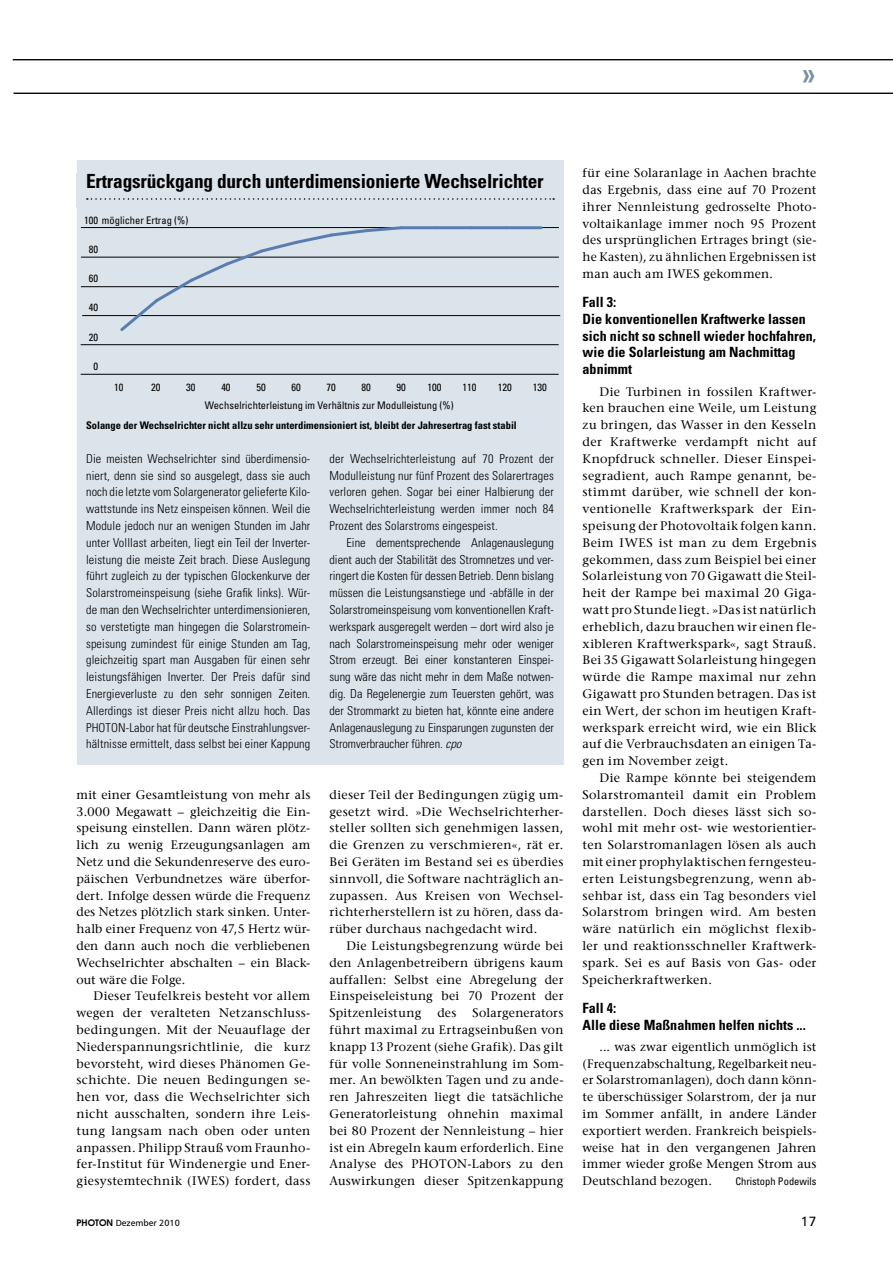
<style>
.page{position:relative;width:893px;height:1263px;background:#fff}
.page>*{position:absolute;margin:0;border:0;box-sizing:border-box;transform-origin:0 0}
.t1{font:700 condensed 30px "Frutiger LT";color:#7b929e}
.PI_Kasten_Überschrif{font:700 condensed 19.5px "Univers LT Std";letter-spacing:-.01em;color:#000}
._1_06__Zwischentitel{font:700 condensed 14.1px/16.8px "Univers LT Std";color:#000}
.t2{font:13.5px "Humanist 777 BT Roman B";color:#000}
._1_05__Fließtext_mit{font:12.3px/16.8px "Stone Serif";letter-spacing:.025em;color:#000;text-align:justify}
._1_094_Kasten_Text{font:300 condensed 12.3px/16.8px "Univers LT Std";letter-spacing:.01em;color:#000;text-align:justify}
._1_05__Fließtext_mit-2{font:condensed 10.5px "Univers LT Std";color:#000}
._1_21__Bildunterschr{font:700 condensed 10.5px "Univers LT Std";color:#000}
.t3{font:9px "Humanist 777 BT Roman B";color:#000}
.s1{font-style:italic}
.s2{font-family:"Avalon";font-weight:700}
</style>
<div class="page">
<div style="left:77px;top:160px;width:486px;height:605px;background:#dce4eb"></div>
<svg style="left:87px;top:198px;width:467px;height:2px"></svg>
<hr style="left:81px;top:374px;width:478px;height:1px;background:#000">
<hr style="left:81px;top:344px;width:478px;height:1px;background:#000">
<hr style="left:82px;top:315px;width:478px;height:1px;background:#000">
<hr style="left:81px;top:286px;width:478px;height:1px;background:#000">
<hr style="left:81px;top:257px;width:478px;height:1px;background:#000">
<hr style="left:81px;top:227px;width:478px;height:1px;background:#000">
<svg style="left:118px;top:226px;width:287px;height:105px"></svg>
<hr style="left:401px;top:226px;width:35px;height:3px;background:#5a7db1">
<hr style="left:436px;top:226px;width:35px;height:3px;background:#5a7db1">
<hr style="left:471px;top:226px;width:35px;height:3px;background:#5a7db1">
<hr style="left:506px;top:226px;width:35px;height:3px;background:#5a7db1">
<hr style="left:13px;top:93px;width:880px;height:1px;background:#000">
<hr style="left:13px;top:59px;width:880px;height:1px;background:#000">
<p class="t1" style="left:801px;top:56px;width:17px">»</p>
<p class="PI_Kasten_Überschrif" style="left:86px;top:169px;width:459px">Ertragsrückgang durch unterdimensionierte Wechselrichter</p>
<p class="_1_05__Fließtext_mit-2" style="left:84px;top:213px;width:106px">100 möglicher Ertrag (%)</p>
<p class="_1_05__Fließtext_mit-2" style="left:89px;top:242px;width:11px">80</p>
<p class="_1_05__Fließtext_mit-2" style="left:89px;top:272px;width:11px">60</p>
<p class="_1_05__Fließtext_mit-2" style="left:89px;top:301px;width:11px">40</p>
<p class="_1_05__Fließtext_mit-2" style="left:89px;top:330px;width:11px">20</p>
<p class="_1_05__Fließtext_mit-2" style="left:93px;top:359px;width:6px">0</p>
<p class="_1_05__Fließtext_mit-2" style="left:114px;top:381px;width:11px">10</p>
<p class="_1_05__Fließtext_mit-2" style="left:151px;top:381px;width:11px">20</p>
<p class="_1_05__Fließtext_mit-2" style="left:186px;top:381px;width:11px">30</p>
<p class="_1_05__Fließtext_mit-2" style="left:221px;top:381px;width:11px">40</p>
<p class="_1_05__Fließtext_mit-2" style="left:256px;top:381px;width:11px">50</p>
<p class="_1_05__Fließtext_mit-2" style="left:291px;top:381px;width:11px">60</p>
<p class="_1_05__Fließtext_mit-2" style="left:326px;top:381px;width:11px">70</p>
<p class="_1_05__Fließtext_mit-2" style="left:362px;top:381px;width:11px">80</p>
<p class="_1_05__Fließtext_mit-2" style="left:397px;top:381px;width:11px">90</p>
<p class="_1_05__Fließtext_mit-2" style="left:428px;top:381px;width:15px">100</p>
<p class="_1_05__Fließtext_mit-2" style="left:463px;top:381px;width:15px">110</p>
<p class="_1_05__Fließtext_mit-2" style="left:498px;top:381px;width:15px">120</p>
<p class="_1_05__Fließtext_mit-2" style="left:533px;top:381px;width:15px">130</p>
<p class="_1_05__Fließtext_mit-2" style="left:205px;top:398px;width:250px">Wechselrichterleistung im Verhältnis zur Modulleistung (%)</p>
<p class="_1_21__Bildunterschr" style="left:86px;top:419px;width:432px">Solange der Wechselrichter nicht allzu sehr unterdimensioniert ist, bleibt der Jahresertrag fast stabil</p>
<p class="_1_094_Kasten_Text" style="left:86px;top:450px;width:226px">Die meisten Wechselrichter sind überdimensio&shy;niert, denn sie sind so ausgelegt, dass sie auch noch die letzte vom Solargenerator gelieferte Kilo&shy;wattstunde ins Netz einspeisen können. Weil die Module jedoch nur an wenigen Stunden im Jahr unter Volllast arbeiten, liegt ein Teil der Inverter&shy;leistung die meiste Zeit brach. Diese Auslegung führt zugleich zu der typischen Glockenkurve der Solarstromeinspeisung (siehe Grafik links). Wür&shy;de man den Wechselrichter unterdimensionieren, so verstetigte man hingegen die Solarstromein&shy;speisung zumindest für einige Stunden am Tag, gleichzeitig spart man Ausgaben für einen sehr leistungsfähigen Inverter. Der Preis dafür sind Energieverluste zu den sehr sonnigen Zeiten.<br>Allerdings ist dieser Preis nicht allzu hoch. Das PHOTON-Labor hat für deutsche Einstrahlungsver&shy;hältnisse ermittelt, dass selbst bei einer Kappung</p>
<p class="_1_094_Kasten_Text" style="left:329px;top:450px;width:226px">der Wechselrichterleistung auf 70 Prozent der Modulleistung nur fünf Prozent des Solarertrages verloren gehen. Sogar bei einer Halbierung der Wechselrichterleistung werden immer noch 84<br>Prozent des Solarstroms eingespeist.</p>
<p class="_1_094_Kasten_Text" style="left:329px;top:534px;width:226px;text-indent:17px">Eine dementsprechende Anlagenauslegung dient auch der Stabilität des Stromnetzes und ver&shy;ringert die Kosten für dessen Betrieb. Denn bislang müssen die Leistungsanstiege und -abfälle in der Solarstromeinspeisung vom konventionellen Kraft&shy;werkspark ausgeregelt werden – dort wird also je nach Solarstromeinspeisung mehr oder weniger Strom erzeugt. Bei einer konstanteren Einspei&shy;sung wäre das nicht mehr in dem Maße notwen&shy;dig. Da Regelenergie zum Teuersten gehört, was der Strommarkt zu bieten hat, könnte eine andere Anlagenauslegung zu Einsparungen zugunsten der Stromverbraucher führen. <span class="s1">cpo</span></p>
<p class="_1_05__Fließtext_mit" style="left:77px;top:786px;width:235px">mit einer Gesamtleistung von mehr als 3.000 Megawatt – gleichzeitig die Ein&shy;speisung einstellen. Dann wären plötz&shy;lich zu wenig Erzeugungsanlagen am Netz und die Sekundenreserve des euro&shy;päischen Verbundnetzes wäre überfor&shy;dert. Infolge dessen würde die Frequenz des Netzes plötzlich stark sinken. Unter&shy;halb einer Frequenz von 47,5 Hertz wür&shy;den dann auch noch die verbliebenen Wechselrichter abschalten – ein Black&shy;out wäre die Folge.</p>
<p class="_1_05__Fließtext_mit" style="left:77px;top:988px;width:235px;text-indent:17px">Dieser Teufelkreis besteht vor allem wegen der veralteten Netzanschluss&shy;bedingungen. Mit der Neuauflage der Niederspannungsrichtlinie, die kurz bevorsteht, wird dieses Phänomen Ge&shy;schichte. Die neuen Bedingungen se&shy;hen vor, dass die Wechselrichter sich nicht ausschalten, sondern ihre Leis&shy;tung langsam nach oben oder unten anpassen. Philipp Strauß vom Fraunho&shy;fer-Institut für Windenergie und Ener&shy;giesystemtechnik (IWES) fordert, dass</p>
<p class="_1_05__Fließtext_mit" style="left:330px;top:786px;width:235px">dieser Teil der Bedingungen zügig um&shy;gesetzt wird. »Die Wechselrichterher&shy;steller sollten sich genehmigen lassen, die Grenzen zu verschmieren«, rät er.<br>Bei Geräten im Bestand sei es überdies sinnvoll, die Software nachträglich an&shy;zupassen. Aus Kreisen von Wechsel&shy;richterherstellern ist zu hören, dass da&shy;rüber durchaus nachgedacht wird.</p>
<p class="_1_05__Fließtext_mit" style="left:330px;top:937px;width:235px;text-indent:17px">Die Leistungsbegrenzung würde bei den Anlagenbetreibern übrigens kaum auffallen: Selbst eine Abregelung der Einspeiseleistung bei 70 Prozent der Spitzenleistung</p>
<p class="_1_05__Fließtext_mit" style="left:330px;top:1004px;width:235px;text-indent:143px">Solargenerators führt maximal zu Ertragseinbußen von knapp 13 Prozent (siehe Grafik). Das gilt für volle Sonneneinstrahlung im Som&shy;mer. An bewölkten Tagen und zu ande&shy;ren Jahreszeiten liegt die tatsächliche Generatorleistung ohnehin maximal bei 80 Prozent der Nennleistung – hier ist ein Abregeln kaum erforderlich. Eine Analyse des PHOTON-Labors zu den Auswirkungen dieser Spitzenkappung</p>
<p class="_1_05__Fließtext_mit" style="left:437px;top:1004px;width:20px">des</p>
<p class="_1_05__Fließtext_mit" style="left:583px;top:164px;width:235px">für eine Solaranlage in Aachen brachte das Ergebnis, dass eine auf 70 Prozent ihrer Nennleistung gedrosselte Photo&shy;voltaikanlage immer noch 95 Prozent des ursprünglichen Ertrages bringt (sie&shy;he Kasten), zu ähnlichen Ergebnissen ist man auch am IWES gekommen.</p>
<p class="_1_06__Zwischentitel" style="left:583px;top:294px;width:35px">Fall 3:</p>
<p class="_1_06__Zwischentitel" style="left:583px;top:310px;width:235px">Die konventionellen Kraftwerke lassen sich nicht so schnell wieder hochfahren, wie die Solarleistung am Nachmittag abnimmt</p>
<p class="_1_05__Fließtext_mit" style="left:583px;top:383px;width:235px;text-indent:17px">Die Turbinen in fossilen Kraftwer&shy;ken brauchen eine Weile, um Leistung zu bringen, das Wasser in den Kesseln der Kraftwerke verdampft nicht auf Knopfdruck schneller. Dieser Einspei&shy;segradient, auch Rampe genannt, be&shy;stimmt darüber, wie schnell der kon&shy;ventionelle Kraftwerkspark der Ein&shy;speisung der Photovoltaik folgen kann.<br>Beim IWES ist man zu dem Ergebnis gekommen, dass zum Beispiel bei einer Solarleistung von 70 Gigawatt die Steil&shy;heit der Rampe bei maximal 20 Giga&shy;watt pro Stunde liegt. »Das ist natürlich erheblich, dazu brauchen wir einen fle&shy;xibleren Kraftwerkspark«, sagt Strauß.<br>Bei 35 Gigawatt Solarleistung hingegen würde die Rampe maximal nur zehn Gigawatt pro Stunden betragen. Das ist ein Wert, der schon im heutigen Kraft&shy;werkspark erreicht wird, wie ein Blick auf die Verbrauchsdaten an einigen Ta&shy;gen im November zeigt.</p>
<p class="_1_05__Fließtext_mit" style="left:583px;top:769px;width:235px;text-indent:17px">Die Rampe könnte bei steigendem Solarstromanteil damit ein Problem darstellen. Doch dieses lässt sich so&shy;wohl mit mehr ost- wie westorientier&shy;ten Solarstromanlagen lösen als auch mit einer prophylaktischen ferngesteu&shy;erten Leistungsbegrenzung, wenn ab&shy;sehbar ist, dass ein Tag besonders viel Solarstrom bringen wird. Am besten wäre natürlich ein möglichst flexib&shy;ler und reaktionsschneller Kraftwerk&shy;spark. Sei es auf Basis von Gas- oder Speicherkraftwerken.</p>
<p class="_1_06__Zwischentitel" style="left:583px;top:999px;width:35px">Fall 4:</p>
<p class="_1_06__Zwischentitel" style="left:583px;top:1016px;width:225px">Alle diese Maßnahmen helfen nichts ...</p>
<p class="_1_05__Fließtext_mit" style="left:583px;top:1038px;width:235px;text-indent:17px">... was zwar eigentlich unmöglich ist (Frequenzabschaltung, Regelbarkeit neu&shy;er Solarstromanlagen), doch dann könn&shy;te überschüssiger Solarstrom, der ja nur im Sommer anfällt, in andere Länder exportiert werden. Frankreich beispiels&shy;weise hat in den vergangenen Jahren immer wieder große Mengen Strom aus Deutschland bezogen.</p>
<p class="_1_05__Fließtext_mit-2" style="left:735px;top:1175px;width:83px">Christoph Podewils</p>
<p class="t3" style="left:77px;top:1217px;width:105px"><span class="s2">PHOTON</span> Dezember 2010</p>
<p class="t2" style="left:801px;top:1213px;width:17px">17</p>
</div>
